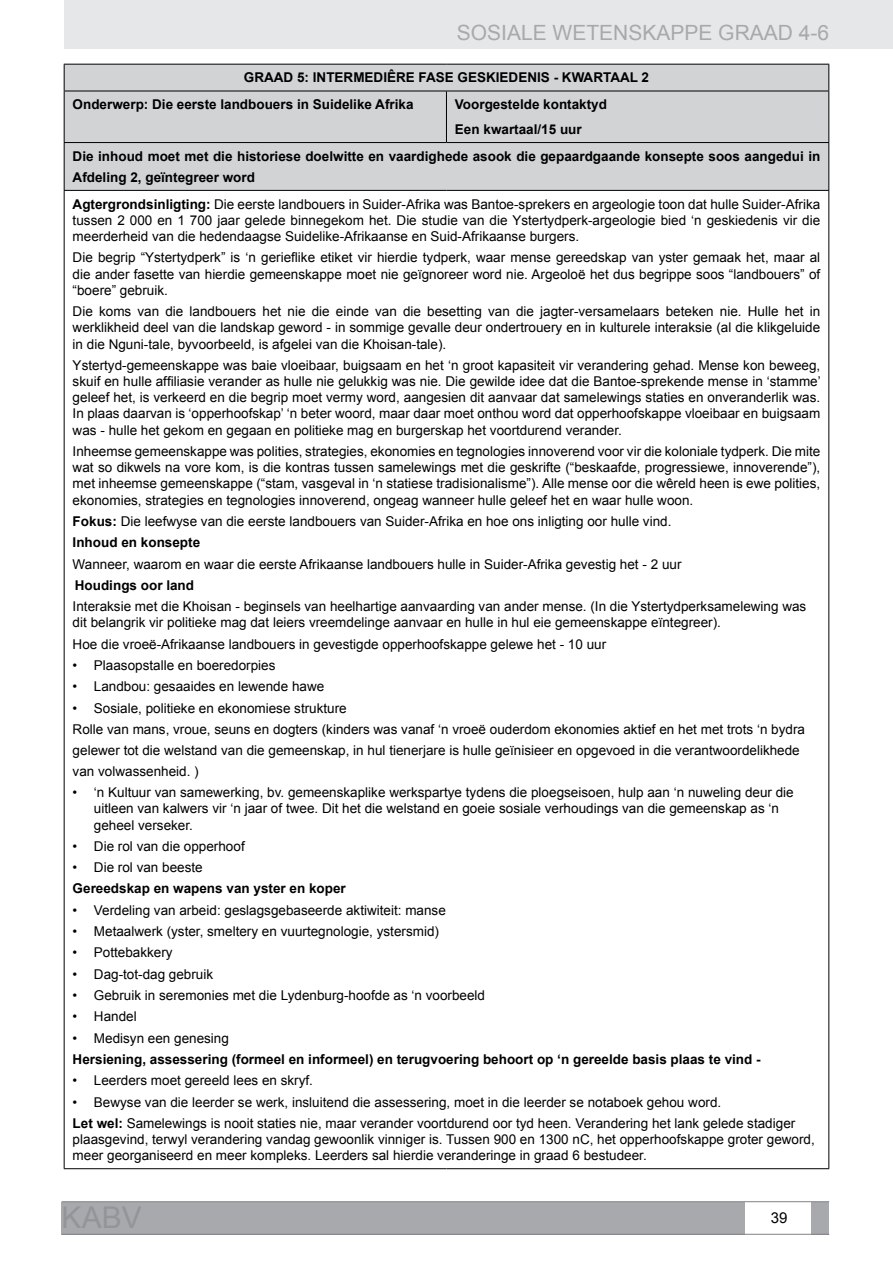
<style>
.page{position:relative;width:893px;height:1263px;background:#fff}
.page>*{position:absolute;margin:0;border:0;box-sizing:border-box;transform-origin:0 0}
.t1{font:21px "Arial";color:#a7a9ac}
.t2{font:15px "Arial";color:#000}
.t3{font:13.5px/16.2px "Arial";color:#000}
.t4{font:700 13.5px/26.8px "Arial";color:#000}
.s1{font-weight:700}
</style>
<div class="page">
<div style="left:64px;top:0;width:829px;height:49px;background:#e6e7e8"></div>
<div style="left:62px;top:1202px;width:683px;height:32px;background:#a7a9ac"></div>
<div style="left:812px;top:1202px;width:17px;height:32px;background:#a7a9ac"></div>
<hr style="left:62px;top:1234px;width:767px;height:1px;background:#808285">
<hr style="left:62px;top:1201px;width:767px;height:1px;background:#808285">
<div style="left:65px;top:65px;width:763px;height:125px;background:#d1d3d4"></div>
<hr style="left:64px;top:64px;width:382px;height:1px;background:#000">
<svg style="left:64px;top:65px;width:1px;height:26px"></svg>
<hr style="left:446px;top:64px;width:383px;height:1px;background:#000">
<svg style="left:828px;top:65px;width:1px;height:26px"></svg>
<hr style="left:64px;top:91px;width:382px;height:1px;background:#000">
<hr style="left:64px;top:91px;width:1px;height:51px;background:#000">
<hr style="left:446px;top:91px;width:383px;height:1px;background:#000">
<hr style="left:446px;top:91px;width:1px;height:51px;background:#000">
<hr style="left:828px;top:91px;width:1px;height:51px;background:#000">
<hr style="left:64px;top:142px;width:382px;height:1px;background:#000">
<hr style="left:64px;top:143px;width:1px;height:47px;background:#000">
<hr style="left:446px;top:142px;width:383px;height:1px;background:#000">
<hr style="left:828px;top:143px;width:1px;height:47px;background:#000">
<hr style="left:64px;top:190px;width:382px;height:1px;background:#000">
<hr style="left:64px;top:191px;width:1px;height:977px;background:#000">
<hr style="left:446px;top:190px;width:383px;height:1px;background:#000">
<hr style="left:828px;top:191px;width:1px;height:977px;background:#000">
<hr style="left:64px;top:1168px;width:382px;height:1px;background:#000">
<hr style="left:446px;top:1168px;width:383px;height:1px;background:#000">
<h1 class="t1" style="left:457px;top:19px;width:374px">SOSIALE WETENSKAPPE GRAAD 4-6</h1>
<p class="t4" style="left:73px;top:65px;width:578px;text-indent:171px">GRAAD 5: INTERMEDIêRE FASE GESKIEDENIS - KWARTAAL 2<br>Onderwerp: Die eerste landbouers in Suidelike Afrika</p>
<p class="t4" style="left:455px;top:93px;width:154px;line-height:24.8px">Voorgestelde kontaktyd<br>Een kwartaal/15 uur</p>
<p class="t4" style="left:73px;top:146px;width:749px;line-height:21px">Die inhoud moet met die historiese doelwitte en vaardighede asook die gepaardgaande konsepte soos aangedui in<br>Afdeling 2, geïntegreer word</p>
<p class="t3" style="left:73px;top:196px;width:749px;text-align:justify"><span class="s1">Agtergrondsinligting:</span> Die eerste landbouers in Suider-Afrika was Bantoe-sprekers en argeologie toon dat hulle Suider-Afrika tussen 2 000 en 1 700 jaar gelede binnegekom het. Die studie van die Ystertydperk-argeologie bied ‘n geskiedenis vir die meerderheid van die hedendaagse Suidelike-Afrikaanse en Suid-Afrikaanse burgers.</p>
<p class="t3" style="left:73px;top:250px;width:749px;text-align:justify">Die begrip “Ystertydperk” is ‘n gerieflike etiket vir hierdie tydperk, waar mense gereedskap van yster gemaak het, maar al die ander fasette van hierdie gemeenskappe moet nie geïgnoreer word nie. Argeoloë het dus begrippe soos “landbouers” of “boere” gebruik.</p>
<p class="t3" style="left:73px;top:303px;width:749px;text-align:justify">Die koms van die landbouers het nie die einde van die besetting van die jagter-versamelaars beteken nie. Hulle het in werklikheid deel van die landskap geword - in sommige gevalle deur ondertrouery en in kulturele interaksie (al die klikgeluide in die Nguni-tale, byvoorbeeld, is afgelei van die Khoisan-tale).</p>
<p class="t3" style="left:73px;top:357px;width:750px;text-align:justify">Ystertyd-gemeenskappe was baie vloeibaar, buigsaam en het ‘n groot kapasiteit vir verandering gehad. Mense kon beweeg, skuif en hulle affiliasie verander as hulle nie gelukkig was nie. Die gewilde idee dat die Bantoe-sprekende mense in ‘stamme’ geleef het, is verkeerd en die begrip moet vermy word, aangesien dit aanvaar dat samelewings staties en onveranderlik was.<br>In plaas daarvan is ‘opperhoofskap’ ‘n beter woord, maar daar moet onthou word dat opperhoofskappe vloeibaar en buigsaam was - hulle het gekom en gegaan en politieke mag en burgerskap het voortdurend verander.</p>
<p class="t3" style="left:73px;top:443px;width:749px;text-align:justify">Inheemse gemeenskappe was polities, strategies, ekonomies en tegnologies innoverend voor vir die koloniale tydperk. Die mite wat so dikwels na vore kom, is die kontras tussen samelewings met die geskrifte (“beskaafde, progressiewe, innoverende”), met inheemse gemeenskappe (“stam, vasgeval in ‘n statiese tradisionalisme”). Alle mense oor die wêreld heen is ewe polities, ekonomies, strategies en tegnologies innoverend, ongeag wanneer hulle geleef het en waar hulle woon.</p>
<p class="t3" style="left:73px;top:511px;width:600px;line-height:21.3px"><span class="s1">Fokus:</span> Die leefwyse van die eerste landbouers van Suider-Afrika en hoe ons inligting oor hulle vind.<br><span class="s1">Inhoud en konsepte</span></p>
<p class="t3" style="left:73px;top:556px;width:610px">Wanneer, waarom en waar die eerste Afrikaanse landbouers hulle in Suider-Afrika gevestig het - 2 uur</p>
<p class="t4" style="left:75px;top:572px;width:121px">Houdings oor land</p>
<p class="t3" style="left:73px;top:598px;width:735px">Interaksie met die Khoisan - beginsels van heelhartige aanvaarding van ander mense. (In die Ystertydperksamelewing was dit belangrik vir politieke mag dat leiers vreemdelinge aanvaar en hulle in hul eie gemeenskappe eïntegreer).</p>
<p class="t3" style="left:73px;top:636px;width:535px">Hoe die vroeë-Afrikaanse landbouers in gevestigde opperhoofskappe gelewe het - 10 uur</p>
<p class="t3" style="left:73px;top:657px;width:204px">• Plaasopstalle en boeredorpies</p>
<p class="t3" style="left:73px;top:678px;width:253px">• Landbou: gesaaides en lewende hawe</p>
<p class="t3" style="left:73px;top:697px;width:734px;line-height:21.1px">• Sosiale, politieke en ekonomiese strukture<br>Rolle van mans, vroue, seuns en dogters (kinders was vanaf ‘n vroeë ouderdom ekonomies aktief en het met trots ‘n bydra gelewer tot die welstand van die gemeenskap, in hul tienerjare is hulle geïnisieer en opgevoed in die verantwoordelikhede van volwassenheid. )</p>
<p class="t3" style="left:94px;top:784px;width:701px;text-indent:-21px">• ‘n Kultuur van samewerking, bv. gemeenskaplike werkspartye tydens die ploegseisoen, hulp aan ‘n nuweling deur die uitleen van kalwers vir ‘n jaar of twee. Dit het die welstand en goeie sosiale verhoudings van die gemeenskap as ‘n geheel verseker.</p>
<p class="t3" style="left:73px;top:838px;width:174px">• Die rol van die opperhoof</p>
<p class="t3" style="left:73px;top:859px;width:132px">• Die rol van beeste</p>
<p class="t4" style="left:73px;top:876px;width:275px">Gereedskap en wapens van yster en koper</p>
<p class="t3" style="left:73px;top:902px;width:375px">• Verdeling van arbeid: geslagsgebaseerde aktiwiteit: manse</p>
<p class="t3" style="left:73px;top:923px;width:368px">• Metaalwerk (yster, smeltery en vuurtegnologie, ystersmid)</p>
<p class="t3" style="left:73px;top:945px;width:102px">• Pottebakkery</p>
<p class="t3" style="left:73px;top:966px;width:142px">• Dag-tot-dag gebruik</p>
<p class="t3" style="left:73px;top:987px;width:414px">• Gebruik in seremonies met die Lydenburg-hoofde as ‘n voorbeeld</p>
<p class="t3" style="left:73px;top:1008px;width:66px">• Handel</p>
<p class="t3" style="left:73px;top:1030px;width:158px">• Medisyn een genesing</p>
<p class="t4" style="left:73px;top:1046px;width:689px">Hersiening, assessering (formeel en informeel) en terugvoering behoort op ‘n gereelde basis plaas te vind -</p>
<p class="t3" style="left:73px;top:1072px;width:242px">• Leerders moet gereeld lees en skryf.</p>
<p class="t3" style="left:73px;top:1091px;width:724px;line-height:21.3px">• Bewyse van die leerder se werk, insluitend die assessering, moet in die leerder se notaboek gehou word.<br><span class="s1">Let wel:</span> Samelewings is nooit staties nie, maar verander voortdurend oor tyd heen. Verandering het lank gelede stadiger</p>
<p class="t3" style="left:73px;top:1131px;width:744px">plaasgevind, terwyl verandering vandag gewoonlik vinniger is. Tussen 900 en 1300 nC, het opperhoofskappe groter geword, meer georganiseerd en meer kompleks. Leerders sal hierdie veranderinge in graad 6 bestudeer.</p>
<p class="t2" style="left:771px;top:1208px;width:18px">39</p>
</div>
